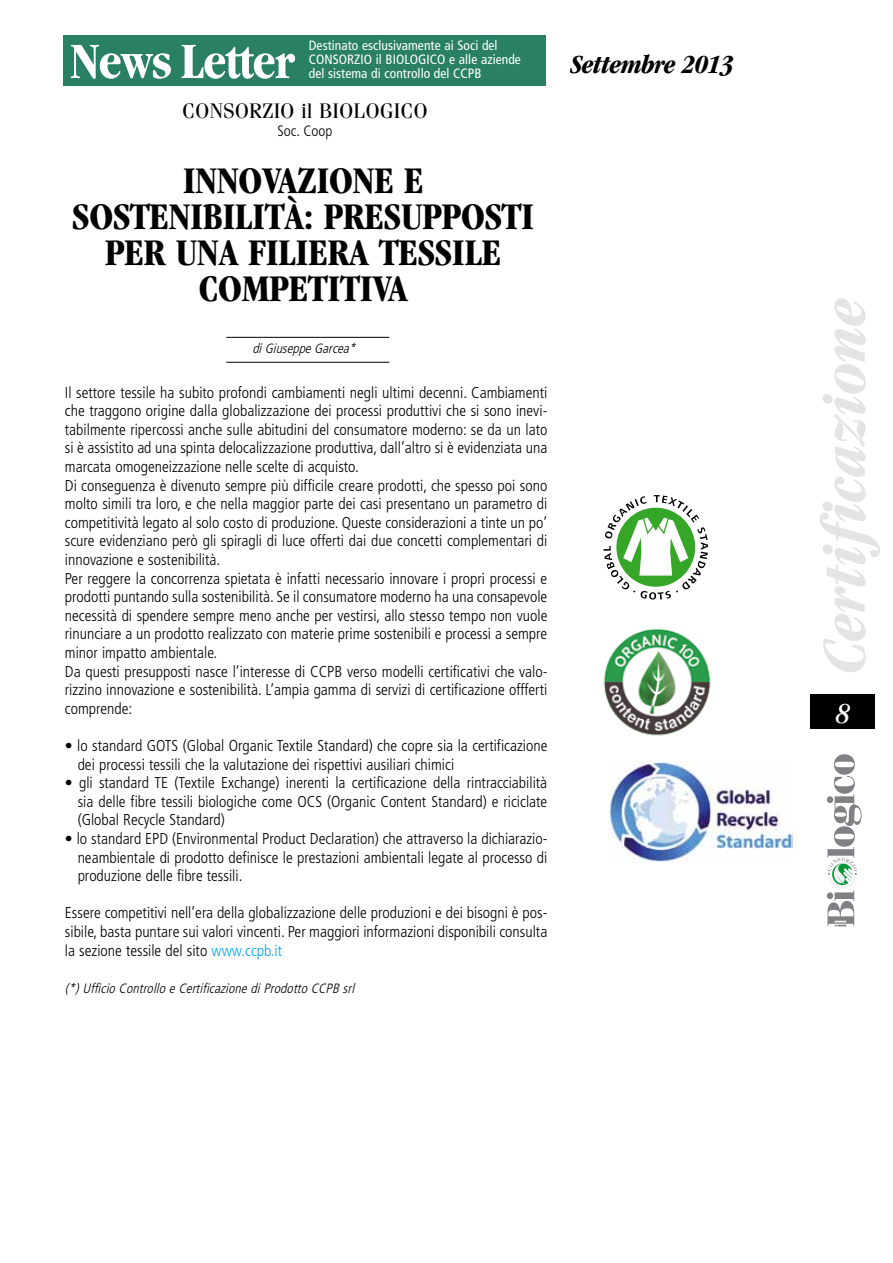
<style>
.page{position:relative;width:893px;height:1263px;background:#fff}
.page>*{position:absolute;margin:0;border:0;box-sizing:border-box;transform-origin:0 0}
.t1{font:italic 700 condensed 64.5px "Garamond";color:#e3e4e6}
.t2{font:700 condensed 52.5px "Garamond";letter-spacing:-.02em;color:#fff}
.t3{font:700 condensed 39px/36px "Garamond";letter-spacing:-.005em;color:#000;text-align:center}
.t4{font:italic condensed 30px "Garamond";color:#fff}
.t5{font:italic 700 condensed 27px "Garamond";letter-spacing:-.025em;color:#000}
.t6{font:21px "Fenice";color:#000}
.t7{font:16.35px "Fenice";color:#818084;scale:1.06 1}
.t8{font:300 condensed 15.75px/18.6px "Frutiger";color:#000;text-align:justify}
.t9{font:300 condensed 15px "Frutiger";color:#000}
.t10{font:condensed 13.5px/13.5px "Frutiger";letter-spacing:.005em;color:#fff}
.t11{font:italic 300 condensed 13.5px "Frutiger";color:#000}
.s1{color:#00a6eb}
.s2{color:#f3f4f4}
</style>
<div class="page">
<div style="left:63px;top:36px;width:483px;height:50px;background:#298065"></div>
<div style="left:810px;top:694px;width:65px;height:35px;background:#000"></div>
<hr style="left:226px;top:337px;width:163px;height:1px;background:#000">
<hr style="left:226px;top:362px;width:163px;height:1px;background:#000">
<svg style="left:604px;top:495px;width:104px;height:105px"></svg>
<img style="left:603px;top:628px;width:108px;height:108px">
<img style="left:608px;top:761px;width:184px;height:101px">
<svg style="left:827px;top:754px;width:35px;height:172px"></svg>
<p class="t2" style="left:70px;top:31px;width:226px">News Letter</p>
<p class="t10" style="left:309px;top:39px;width:214px">Destinato esclusivamente ai Soci del<br>CONSORZIO il BIOLOGICO e alle aziende del sistema di controllo del CCPB</p>
<p class="t6" style="left:182px;top:98px;width:247px">CONSORZIO il BIOLOGICO</p>
<p class="t9" style="left:278px;top:122px;width:56px">Soc. Coop</p>
<p class="t3" style="left:72px;top:162px;width:463px">INNOVAZIONE E<br>SOSTENIBILITÀ: PRESUPPOSTI<br>PER UNA FILIERA TESSILE<br>COMPETITIVA</p>
<p class="t11" style="left:252px;top:341px;width:108px">diGiuseppeGarcea*</p>
<p class="t8" style="left:65px;top:383px;width:484px;text-align:left">Il settore tessile ha subito profondi cambiamenti negli ultimi decenni. Cambiamenti che traggono origine dalla globalizzazione dei processi produttivi che si sono inevi&shy;tabilmente ripercossi anche sulle abitudini del consumatore moderno: se da un lato si è assistito ad una spinta delocalizzazione produttiva, dall’altro si è evidenziata una marcata omogeneizzazione nelle scelte di acquisto.<br>Di conseguenza è divenuto sempre più difficile creare prodotti, che spesso poi sono molto simili tra loro, e che nella maggior parte dei casi presentano un parametro di competitività legato al solo costo di produzione. Queste considerazioni a tinte un po’ scure evidenziano però gli spiragli di luce offerti dai due concetti complementari di innovazione e sostenibilità.<br>Per reggere la concorrenza spietata è infatti necessario innovare i propri processi e prodotti puntando sulla sostenibilità. Se il consumatore moderno ha una consapevole necessità di spendere sempre meno anche per vestirsi, allo stesso tempo non vuole rinunciare a un prodotto realizzato con materie prime sostenibili e processi a sempre minor impatto ambientale.<br>Da questi presupposti nasce l’interesse di CCPB verso modelli certificativi che valo&shy;rizzino innovazione e sostenibilità. L’ampia gamma di servizi di certificazione offferti comprende:</p>
<p class="t8" style="left:78px;top:736px;width:471px;text-indent:-13px">• lo standard GOTS (Global Organic Textile Standard) che copre sia la certificazione dei processi tessili che la valutazione dei rispettivi ausiliari chimici</p>
<p class="t8" style="left:78px;top:774px;width:471px;text-indent:-13px">• gli standard TE (Textile Exchange) inerenti la certificazione della rintracciabilità sia delle fibre tessili biologiche come OCS (Organic Content Standard) e riciclate (Global Recycle Standard)</p>
<p class="t8" style="left:78px;top:829px;width:471px;text-indent:-13px">• lo standard EPD (Environmental Product Declaration) che attraverso la dichiarazio&shy;neambientale di prodotto definisce le prestazioni ambientali legate al processo di produzione delle fibre tessili.</p>
<p class="t8" style="left:65px;top:904px;width:484px">Essere competitivi nell’era della globalizzazione delle produzioni e dei bisogni è pos&shy;sibile, basta puntare sui valori vincenti. Per maggiori informazioni disponibili consulta la sezione tessile del sito <span class="s1">www.ccpb.it</span></p>
<p class="t11" style="left:65px;top:980px;width:294px">(*)UfficioControlloeCertificazionediProdottoCCPB srl</p>
<p class="t5" style="left:570px;top:49px;width:165px">Settembre 2013</p>
<p class="t1" style="left:807px;top:674px;width:378px;rotate:-90deg">Certificazione</p>
<p class="t4" style="left:836px;top:697px;width:15px">8</p>
<p class="t7" style="left:831px;top:928px;width:11px;rotate:-90deg">i<span class="s2">l</span></p>
</div>
